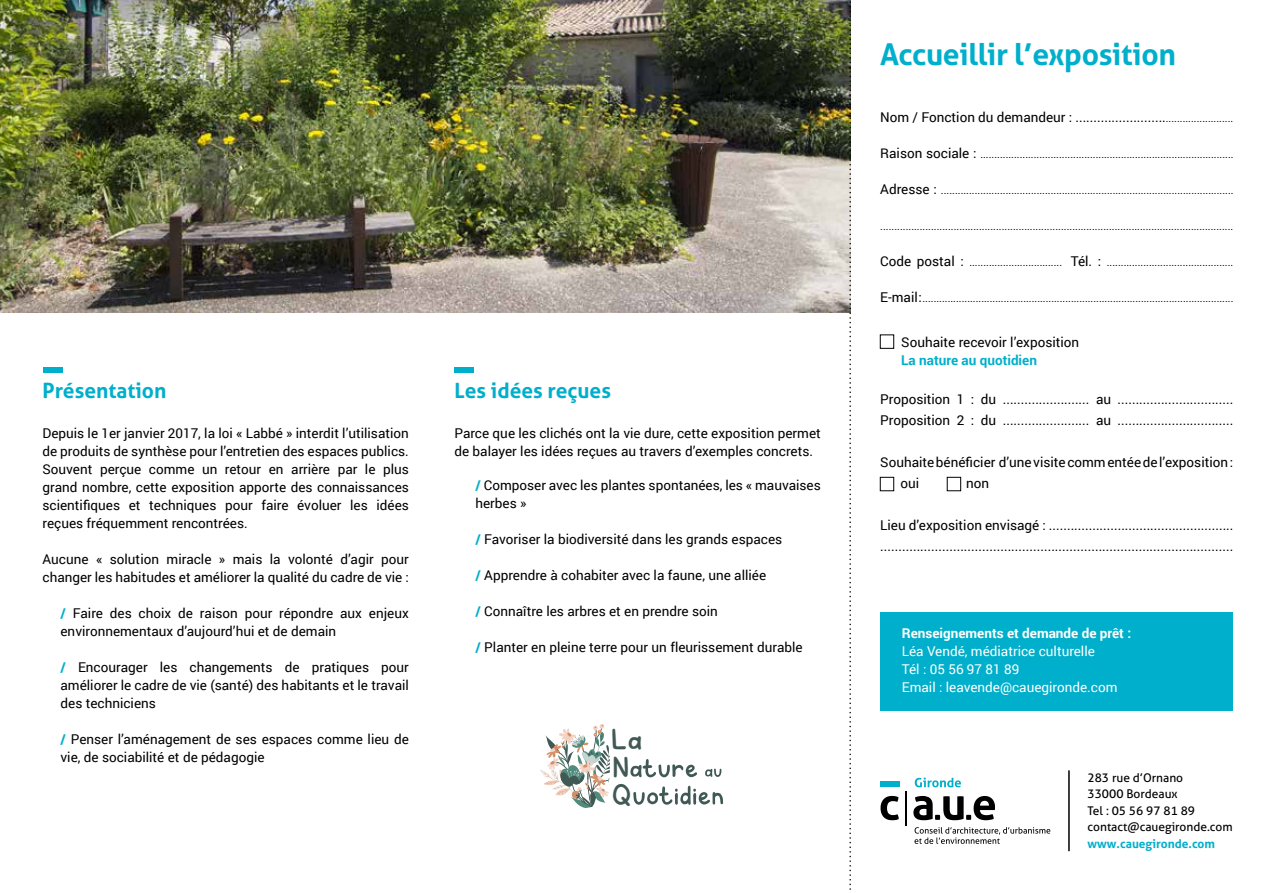
<style>
.page{position:relative;width:1263px;height:893px;background:#fff}
.page>*{position:absolute;margin:0;border:0;box-sizing:border-box;transform-origin:0 0}
.t1{font:700 30px "Aller";letter-spacing:-.01em;color:#00afcb}
.t2{font:27.6px/56.6px "Jojoba";color:#415955}
.t3{font:700 21px "Aller";color:#00afcb}
.t4{font:13.5px/18px "Roboto";color:#000}
.t5{font:13.5px/18px "Roboto";color:#fff}
.t6{font:700 13.5px "Roboto";color:#fff}
.t7{font:700 13.5px "Roboto";color:#00afcb}
.t8{font:12px/16.5px "Aller";color:#000}
.t9{font:700 12px "Aller";color:#00afcb}
.t10{font:10.5px "Roboto";color:#000}
.s1{font-weight:700;color:#00afcb}
.s2{font-size:10.5px}
.s3{font-size:13.5px}
</style>
<div class="page">
<div style="left:880px;top:612px;width:353px;height:99px;background:#00afcb"></div>
<hr style="left:1068px;top:770px;width:2px;height:81px;background:#000">
<hr style="left:906px;top:791px;width:1px;height:34px;background:#000">
<svg style="left:880px;top:796px;width:19px;height:24px"></svg>
<svg style="left:913px;top:796px;width:82px;height:24px"></svg>
<div style="left:880px;top:782px;width:20px;height:5px;background:#00afcb"></div>
<svg style="left:914px;top:827px;width:136px;height:17px"></svg>
<svg style="left:915px;top:778px;width:46px;height:9px"></svg>
<div style="left:43px;top:367px;width:20px;height:5px;background:#00afcb"></div>
<div style="left:454px;top:367px;width:20px;height:5px;background:#00afcb"></div>
<img style="left:0;top:0;width:849px;height:313px">
<svg style="left:849px;top:0;width:2px;height:890px"></svg>
<div style="left:880px;top:334px;width:14px;height:15px;border:1px solid #000"></div>
<div style="left:880px;top:477px;width:14px;height:14px;border:1px solid #000"></div>
<div style="left:947px;top:477px;width:14px;height:14px;border:1px solid #000"></div>
<svg style="left:630px;top:759px;width:67px;height:18px"></svg>
<svg style="left:705px;top:768px;width:16px;height:9px"></svg>
<svg style="left:633px;top:786px;width:90px;height:19px"></svg>
<svg style="left:540px;top:724px;width:70px;height:84px"></svg>
<h3 class="t3" style="left:43px;top:378px;width:125px">Présentation</h3>
<p class="t4" style="left:43px;top:423px;width:368px;text-align:justify">Depuis le 1er janvier 2017, la loi « Labbé » interdit l’utilisation de produits de synthèse pour l’entretien des espaces publics.<br>Souvent perçue comme un retour en arrière par le plus grand nombre, cette exposition apporte des connaissances scientifiques et techniques pour faire évoluer les idées reçues fréquemment rencontrées.</p>
<p class="t4" style="left:43px;top:549px;width:368px">Aucune « solution miracle » mais la volonté d’agir pour changer les habitudes et améliorer la qualité du cadre de vie :</p>
<p class="t4" style="left:61px;top:603px;width:350px"><span class="s1">/</span> Faire des choix de raison pour répondre aux enjeux environnementaux d’aujourd’hui et de demain</p>
<p class="t4" style="left:61px;top:657px;width:350px;text-align:justify"><span class="s1">/</span> Encourager les changements de pratiques pour améliorer le cadre de vie (santé) des habitants et le travail des techniciens</p>
<p class="t4" style="left:61px;top:729px;width:350px"><span class="s1">/</span> Penser l’aménagement de ses espaces comme lieu de vie, de sociabilité et de pédagogie</p>
<h3 class="t3" style="left:454px;top:378px;width:158px">Les idées reçues</h3>
<p class="t4" style="left:454px;top:423px;width:368px">Parce que les clichés ont la vie dure, cette exposition permet de balayer les idées reçues au travers d’exemples concrets.</p>
<p class="t4" style="left:475px;top:476px;width:347px"><span class="s1">/</span> Composer avec les plantes spontanées, les « mauvaises herbes »</p>
<p class="t4" style="left:475px;top:530px;width:308px"><span class="s1">/</span> Favoriser la biodiversité dans les grands espaces</p>
<p class="t4" style="left:475px;top:566px;width:292px"><span class="s1">/</span> Apprendre à cohabiter avec la faune, une alliée</p>
<p class="t4" style="left:475px;top:602px;width:244px"><span class="s1">/</span> Connaître les arbres et en prendre soin</p>
<p class="t4" style="left:475px;top:638px;width:329px"><span class="s1">/</span> Planter en pleine terre pour un fleurissement durable</p>
<h2 class="t2" style="left:611px;top:713px;width:33px">La<br>Q</h2>
<h2 class="t2" style="left:613px;top:741px;width:18px">N</h2>
<h1 class="t1" style="left:880px;top:35px;width:297px">Accueillir l’exposition</h1>
<p class="t4" style="left:880px;top:107px;width:355px">Nom / Fonction du demandeur : .........................<span class="s2">........................</span></p>
<p class="t10" style="left:880px;top:147px;width:355px"><span class="s3">Raison sociale :</span> ..........................................................................................</p>
<p class="t10" style="left:880px;top:183px;width:355px"><span class="s3">Adresse :</span> ........................................................................................................</p>
<p class="t10" style="left:880px;top:219px;width:355px">.............................................................................................................................</p>
<p class="t10" style="left:880px;top:255px;width:355px"><span class="s3">Code postal :</span> ................................. <span class="s3">Tél. :</span> .............................................</p>
<p class="t10" style="left:880px;top:291px;width:355px"><span class="s3">E-mail :</span> ...............................................................................................................</p>
<p class="t4" style="left:901px;top:332px;width:179px">Souhaite recevoir l’exposition</p>
<p class="t7" style="left:901px;top:350px;width:137px">La nature au quotidien</p>
<p class="t4" style="left:880px;top:388px;width:355px;line-height:21px">Proposition 1 : du ........................ au ................................<br>Proposition 2 : du ........................ au ................................</p>
<p class="t4" style="left:900px;top:451px;width:334px;line-height:21px;text-indent:-20px">Souhaite bénéficier d’une visite comm entée de l’exposition : oui</p>
<p class="t4" style="left:966px;top:473px;width:25px">non</p>
<p class="t4" style="left:880px;top:514px;width:355px;line-height:21px">Lieu d’exposition envisagé : ................................................... .................................................................................................</p>
<p class="t6" style="left:902px;top:624px;width:231px">Renseignements et demande de prêt :</p>
<p class="t5" style="left:902px;top:642px;width:217px">Léa Vendé, médiatrice culturelle<br>Tél : 05 56 97 81 89<br>Email : leavende@cauegironde.com</p>
<p class="t8" style="left:1087px;top:769px;width:147px">283 rue d’Ornano<br>33000 Bordeaux<br>Tel : 05 56 97 81 89 contact@cauegironde.com</p>
<p class="t9" style="left:1087px;top:836px;width:129px">www.cauegironde.com</p>
</div>
